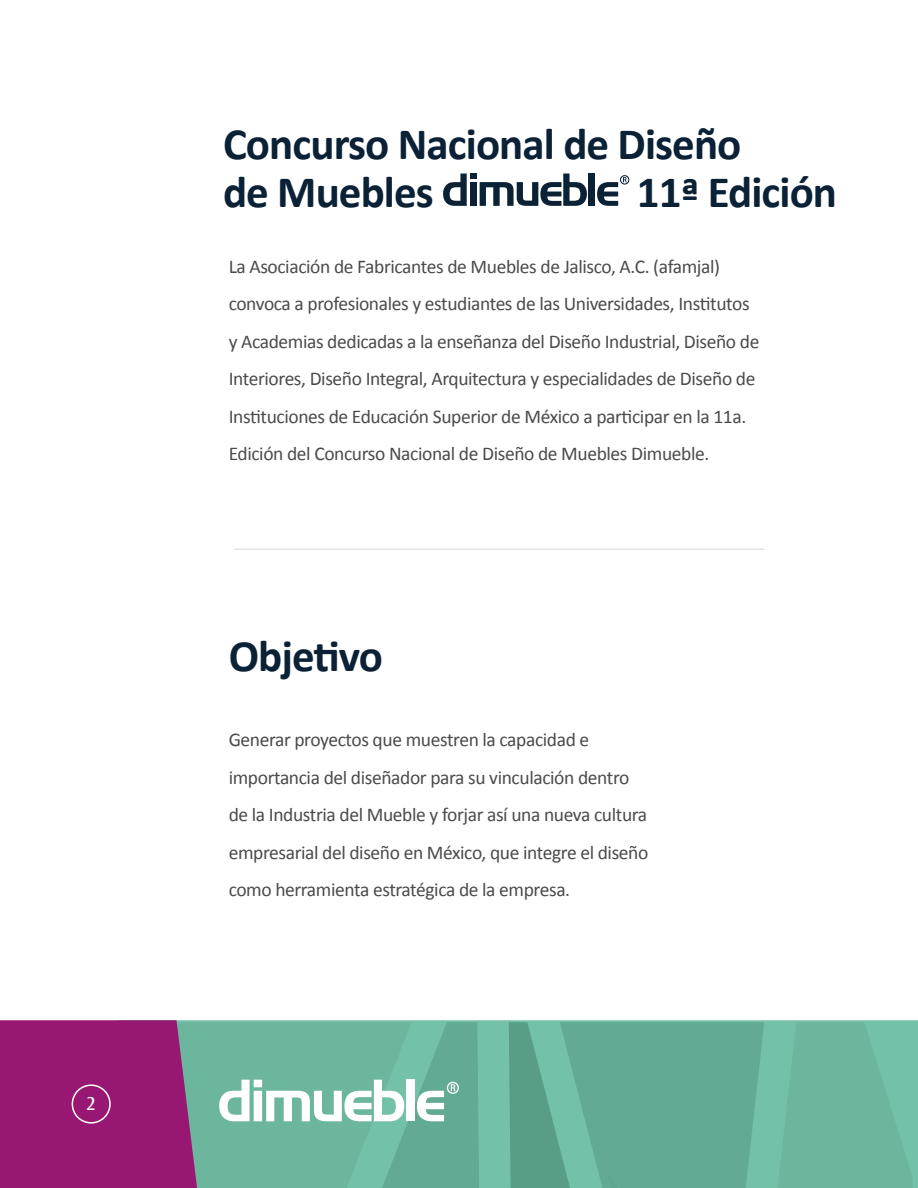
<style>
.page{position:relative;width:918px;height:1188px;background:#fff}
.page>*{position:absolute;margin:0;border:0;box-sizing:border-box;transform-origin:0 0}
.t1{font:700 45px/48px "Calibri";letter-spacing:-.02em;color:#0a2136}
.t2{font:19.5px/37.5px "Calibri";letter-spacing:-.02em;color:#4b4b4d}
.t3{font:19.5px "Castle T";color:#fff}
</style>
<div class="page">
<div style="left:479px;top:1020px;width:439px;height:168px;background:#74c1a9"></div>
<svg style="left:777px;top:1022px;width:136px;height:166px;background:#6db89f"></svg>
<svg style="left:509px;top:1022px;width:255px;height:166px;background:#63ab94"></svg>
<svg style="left:0;top:1020px;width:479px;height:168px;background:#857c92"></svg>
<hr style="left:234px;top:549px;width:530px;height:1px;background:#9c9e9f">
<svg style="left:443px;top:174px;width:144px;height:32px"></svg>
<div style="left:588px;top:174px;width:7px;height:32px;background:#0a2136"></div>
<svg style="left:597px;top:175px;width:32px;height:31px"></svg>
<p class="t3" style="left:86px;top:1093px;width:11px">2</p>
<h1 class="t1" style="left:223px;top:120px;width:520px">Concurso Nacional de Diseño de Muebles</h1>
<h1 class="t1" style="left:637px;top:168px;width:202px">11ª Edición</h1>
<p class="t2" style="left:229px;top:248px;width:532px">La Asociación de Fabricantes de Muebles de Jalisco, A.C. (afamjal) convoca a profesionales y estudiantes de las Universidades, Institutos y Academias dedicadas a la enseñanza del Diseño Industrial, Diseño de Interiores, Diseño Integral, Arquitectura y especialidades de Diseño de Instituciones de Educación Superior de México a participar en la 11a.<br>Edición del Concurso Nacional de Diseño de Muebles Dimueble.</p>
<h1 class="t1" style="left:229px;top:632px;width:156px">Objetivo</h1>
<p class="t2" style="left:229px;top:721px;width:421px">Generar proyectos que muestren la capacidad e importancia del diseñador para su vinculación dentro de la Industria del Mueble y forjar así una nueva cultura empresarial del diseño en México, que integre el diseño como herramienta estratégica de la empresa.</p>
</div>
